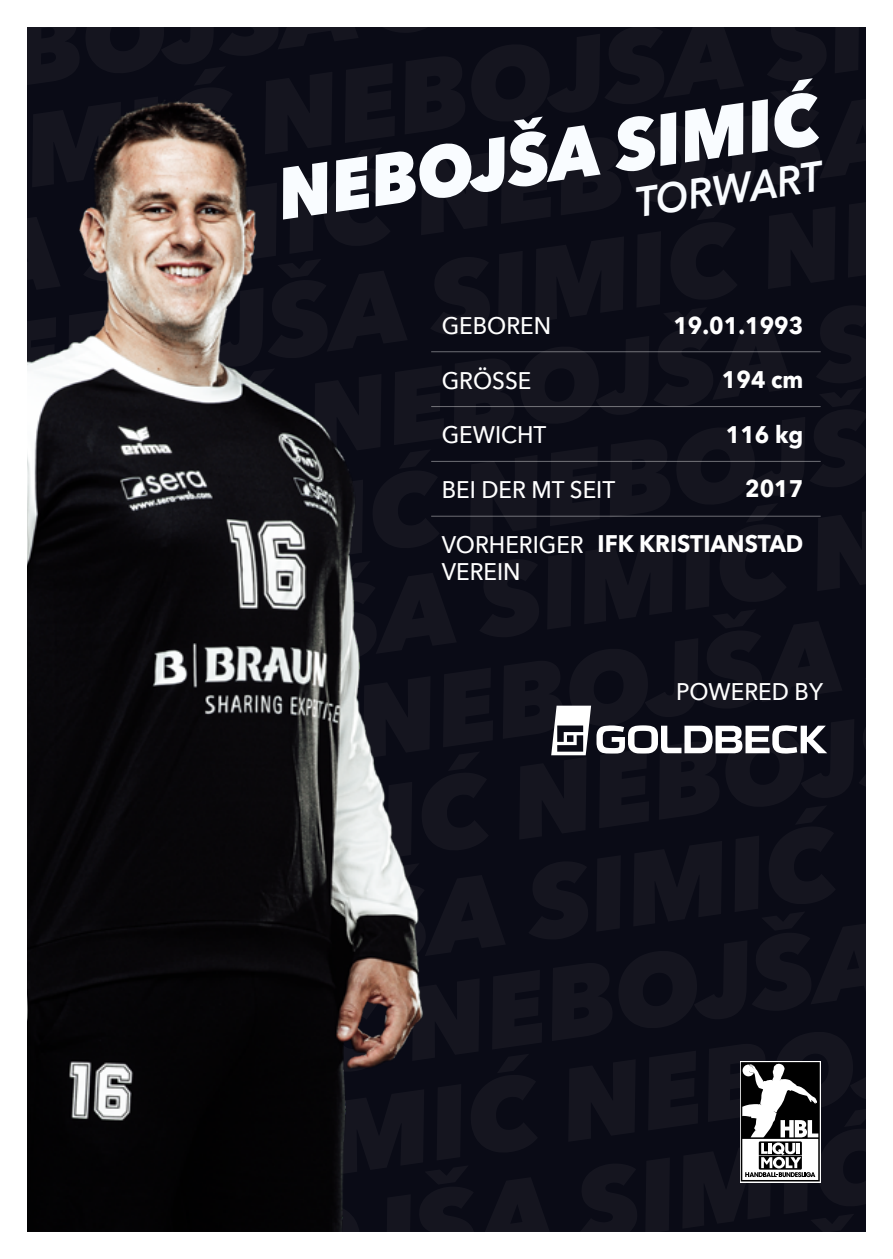
<style>
.page{position:relative;width:893px;height:1259px;background:#fff}
.page>*{position:absolute;margin:0;border:0;box-sizing:border-box;transform-origin:0 0}
.t1{font:italic 800 72px "Avenir Next";color:#f9fcff;scale:.94 1}
.t2{font:italic 600 42px "Avenir Next";color:#f9fcff;scale:.94 1}
.t3{font:500 24px/27px "Avenir Next";color:#fff;scale:.94 1}
.t4{font:700 24px "Avenir Next";color:#fff;scale:.94 1}
</style>
<div class="page">
<svg style="left:780px;top:1143px;width:85px;height:88px;background:#11111c"></svg>
<div style="left:821px;top:1063px;width:44px;height:80px;background:#0f101b"></div>
<svg style="left:780px;top:853px;width:85px;height:210px;background:#0e0e19"></svg>
<svg style="left:855px;top:841px;width:10px;height:52px"></svg>
<svg style="left:780px;top:841px;width:65px;height:173px;background:#0f0f1a"></svg>
<svg style="left:780px;top:760px;width:85px;height:81px;background:#0e0f19"></svg>
<svg style="left:780px;top:551px;width:85px;height:209px;background:#0d0e18"></svg>
<svg style="left:805px;top:539px;width:60px;height:52px;background:#10111b"></svg>
<svg style="left:780px;top:458px;width:85px;height:81px;background:#0e0f19"></svg>
<svg style="left:780px;top:289px;width:85px;height:169px;background:#0e0f19"></svg>
<svg style="left:780px;top:237px;width:85px;height:52px;background:#10111b"></svg>
<svg style="left:780px;top:156px;width:85px;height:81px;background:#0e0f1a"></svg>
<svg style="left:697px;top:28px;width:168px;height:128px;background:#0f101a"></svg>
<svg style="left:28px;top:28px;width:669px;height:44px;background:#0e0f1a"></svg>
<svg style="left:780px;top:705px;width:47px;height:50px"></svg>
<img style="left:28px;top:72px;width:752px;height:1159px">
<hr style="left:431px;top:516px;width:390px;height:1px;background:#fff">
<hr style="left:431px;top:461px;width:390px;height:1px;background:#fff">
<hr style="left:431px;top:406px;width:390px;height:1px;background:#fff">
<hr style="left:431px;top:351px;width:390px;height:1px;background:#fff">
<svg style="left:740px;top:1061px;width:81px;height:121px"></svg>
<svg style="left:741px;top:1062px;width:79px;height:119px"></svg>
<h1 class="t1" style="left:273px;top:150px;width:581px;rotate:-8deg">NEBOJŠA SIMIĆ</h1>
<h2 class="t2" style="left:631px;top:167px;width:201px;rotate:-8deg">TORWART</h2>
<p class="t4" style="left:673px;top:304px;width:140px">19.01.1993</p>
<p class="t4" style="left:722px;top:359px;width:88px">194 cm</p>
<p class="t4" style="left:726px;top:413px;width:84px">116 kg</p>
<p class="t4" style="left:745px;top:468px;width:63px">2017</p>
<p class="t4" style="left:598px;top:523px;width:220px">IFK KRISTIANSTAD</p>
<p class="t3" style="left:442px;top:312px;width:118px">GEBOREN</p>
<p class="t3" style="left:442px;top:366px;width:97px">GRÖSSE</p>
<p class="t3" style="left:442px;top:421px;width:113px">GEWICHT</p>
<p class="t3" style="left:442px;top:475px;width:186px">BEI DER MT SEIT</p>
<p class="t3" style="left:442px;top:530px;width:152px">VORHERIGER<br>VEREIN</p>
<p class="t3" style="left:676px;top:677px;width:158px">POWERED BY</p>
</div>
